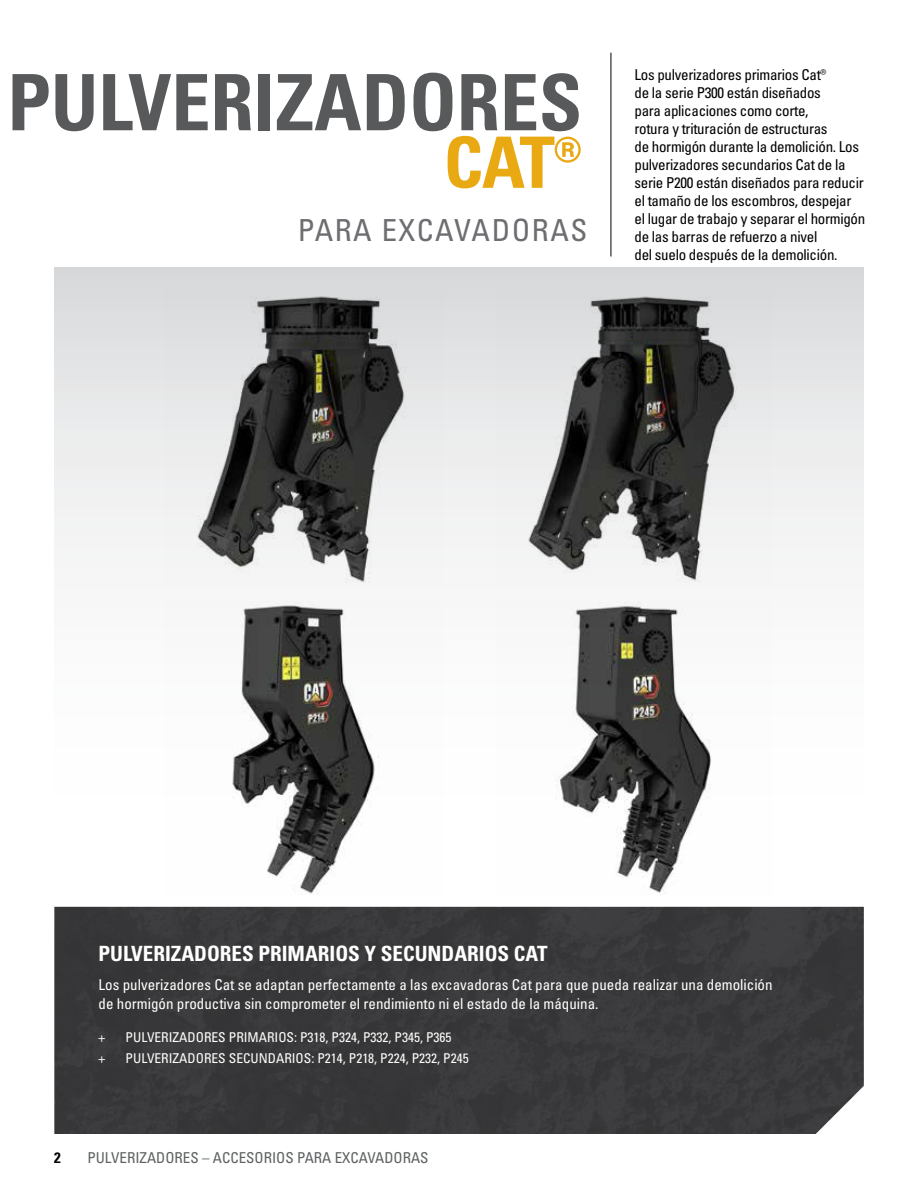
<style>
.page{position:relative;width:918px;height:1188px;background:#fff}
.page>*{position:absolute;margin:0;border:0;box-sizing:border-box;transform-origin:0 0}
.t1{font:77.85px "Univers LTCYR 67 Bold Cond";color:#58595b}
.t2{font:70.95px "Univers LTCYR 67 Bold Cond";color:#e9a913}
.t3{font:condensed 30.45px "Univers LTCYR 57";letter-spacing:.05em;color:#6d6e71}
.t4{font:21px "Univers LTCYR 67 Bold Cond";color:#fff}
.t5{font:condensed 15px/18px "Univers LTCYR 57";letter-spacing:-.02em;color:#000}
.t6{font:condensed 15px/19.5px "Univers LTCYR 57";color:#fff}
.t7{font:condensed 15px "Univers LTCYR 57";color:#5e6263}
.t8{font:15px "Univers LTCYR 67 Bold Cond";color:#000}
.t9{font:condensed 13.5px "Univers LTCYR 57";color:#fff}
</style>
<div class="page">
<div style="left:54px;top:907px;width:810px;height:227px;background:#39383a"></div>
<hr style="left:611px;top:53px;width:1px;height:203px;background:#000">
<svg style="left:54px;top:267px;width:810px;height:623px"></svg>
<h1 class="t1" style="left:8px;top:55px;width:576px">PULVERIZADORES</h1>
<h2 class="t2" style="left:444px;top:119px;width:140px">CAT®</h2>
<h3 class="t3" style="left:298px;top:211px;width:291px">PARA EXCAVADORAS</h3>
<p class="t5" style="left:634px;top:65px;width:232px">Los pulverizadores primarios Cat®<br>de la serie P300 están diseñados<br>para aplicaciones como corte,<br>rotura y trituración de estructuras<br>de hormigón durante la demolición. Los pulverizadores secundarios Cat de la serie P200 están diseñados para reducir el tamaño de los escombros, despejar el lugar de trabajo y separar el hormigón de las barras de refuerzo a nivel<br>del suelo después de la demolición.</p>
<h3 class="t4" style="left:99px;top:941px;width:451px">PULVERIZADORES PRIMARIOS Y SECUNDARIOS CAT</h3>
<p class="t6" style="left:99px;top:974px;width:676px">Los pulverizadores Cat se adaptan perfectamente a las excavadoras Cat para que pueda realizar una demolición de hormigón productiva sin comprometer el rendimiento ni el estado de la máquina.</p>
<p class="t9" style="left:99px;top:1029px;width:8px">+</p>
<p class="t9" style="left:126px;top:1029px;width:327px">PULVERIZADORES PRIMARIOS: P318, P324, P332, P345, P365</p>
<p class="t9" style="left:99px;top:1050px;width:8px">+</p>
<p class="t9" style="left:126px;top:1050px;width:345px">PULVERIZADORES SECUNDARIOS: P214, P218, P224, P232, P245</p>
<p class="t8" style="left:54px;top:1148px;width:8px">2</p>
<p class="t7" style="left:87px;top:1148px;width:343px">PULVERIZADORES – ACCESORIOS PARA EXCAVADORAS</p>
</div>
